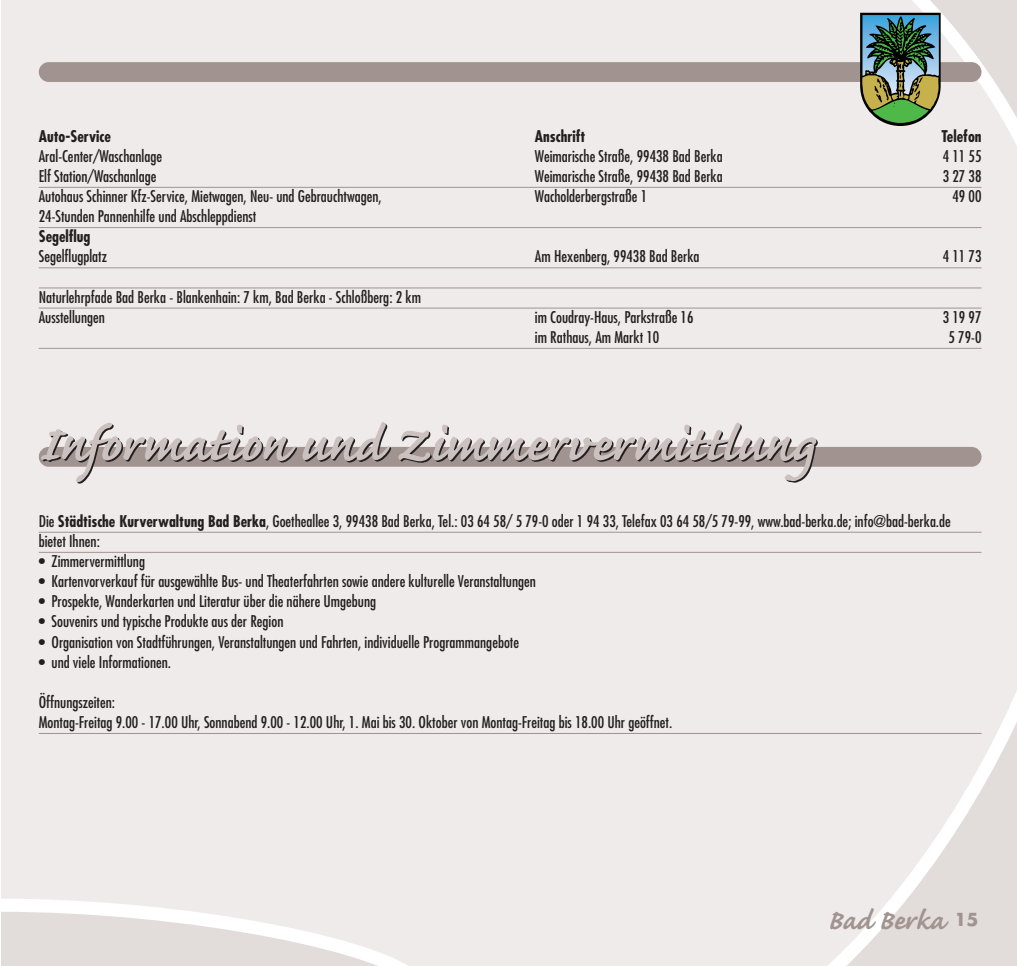
<style>
.page{position:relative;width:1017px;height:966px;background:#fff}
.page>*{position:absolute;margin:0;border:0;box-sizing:border-box;transform-origin:0 0}
.t1{font:700 63px "Caflisch Script";color:#231f20}
.t2{font:700 35px "Caflisch Script";letter-spacing:.005em;color:#a19490}
.t3{font:condensed 15.75px/20.1px "Futura";color:#231f20}
.t4{font:700 condensed 15.75px "Futura";color:#231f20}
.s1{font-weight:700}
.s2{font-family:"Futura";font-size:17.5px}
</style>
<div class="page">
<div style="left:2px;top:0;width:1015px;height:966px;background:#efebea"></div>
<div style="left:39px;top:62px;width:942px;height:20px;background:#a19490;border-radius:10px"></div>
<svg style="left:860px;top:13px;width:80px;height:113px"></svg>
<hr style="left:39px;top:187px;width:942px;height:1px;background:#a19490">
<hr style="left:39px;top:227px;width:942px;height:1px;background:#a19490">
<hr style="left:39px;top:267px;width:942px;height:1px;background:#a19490">
<hr style="left:39px;top:288px;width:942px;height:1px;background:#a19490">
<hr style="left:39px;top:308px;width:942px;height:1px;background:#a19490">
<hr style="left:39px;top:348px;width:942px;height:1px;background:#a19490">
<div style="left:39px;top:447px;width:942px;height:20px;background:#a19490;border-radius:10px"></div>
<hr style="left:39px;top:532px;width:942px;height:1px;background:#a19490">
<hr style="left:39px;top:552px;width:942px;height:1px;background:#a19490">
<hr style="left:39px;top:733px;width:942px;height:1px;background:#a19490">
<p class="t4" style="left:39px;top:129px;width:74px">Auto-Service</p>
<p class="t4" style="left:535px;top:129px;width:52px">Anschrift</p>
<p class="t4" style="left:941px;top:129px;width:41px">Telefon</p>
<p class="t3" style="left:39px;top:147px;width:125px">Aral-Center/Waschanlage</p>
<p class="t3" style="left:535px;top:147px;width:189px">Weimarische Straße, 99438 Bad Berka</p>
<p class="t3" style="left:943px;top:147px;width:40px">4 11 55</p>
<p class="t3" style="left:39px;top:167px;width:119px">Elf Station/Waschanlage</p>
<p class="t3" style="left:535px;top:167px;width:189px">Weimarische Straße, 99438 Bad Berka</p>
<p class="t3" style="left:943px;top:167px;width:40px">3 27 38</p>
<p class="t3" style="left:39px;top:187px;width:344px">Autohaus Schinner Kfz-Service, Mietwagen, Neu- und Gebrauchtwagen,</p>
<p class="t3" style="left:535px;top:187px;width:114px">Wacholderbergstraße 1</p>
<p class="t3" style="left:952px;top:187px;width:31px">49 00</p>
<p class="t3" style="left:39px;top:208px;width:219px">24-Stunden Pannenhilfe und Abschleppdienst</p>
<p class="t4" style="left:39px;top:230px;width:53px">Segelflug</p>
<p class="t3" style="left:39px;top:248px;width:70px">Segelflugplatz</p>
<p class="t3" style="left:535px;top:248px;width:166px">Am Hexenberg, 99438 Bad Berka</p>
<p class="t3" style="left:943px;top:248px;width:40px">4 11 73</p>
<p class="t3" style="left:39px;top:288px;width:384px">Naturlehrpfade Bad Berka - Blankenhain: 7 km, Bad Berka - Schloßberg: 2 km<br>Ausstellungen</p>
<p class="t3" style="left:535px;top:308px;width:160px">im Coudray-Haus, Parkstraße 16</p>
<p class="t3" style="left:943px;top:308px;width:40px">3 19 97</p>
<p class="t3" style="left:535px;top:328px;width:126px">im Rathaus, Am Markt 10</p>
<p class="t3" style="left:948px;top:328px;width:34px">5 79-0</p>
<h1 class="t1" style="left:40px;top:423px;width:776px">Information und Zimmervermittlung</h1>
<p class="t3" style="left:39px;top:512px;width:913px">Die <span class="s1">Städtische Kurverwaltung Bad Berka</span>, Goetheallee 3, 99438 Bad Berka, Tel.: 03 64 58/ 5 79-0 oder 1 94 33, Telefax 03 64 58/5 79-99, www.bad-berka.de; info@bad-berka.de bietet Ihnen:</p>
<p class="t3" style="left:39px;top:552px;width:108px">• Zimmervermittlung</p>
<p class="t3" style="left:39px;top:573px;width:499px">• Kartenvorverkauf für ausgewählte Bus- und Theaterfahrten sowie andere kulturelle Veranstaltungen</p>
<p class="t3" style="left:39px;top:593px;width:339px">• Prospekte, Wanderkarten und Literatur über die nähere Umgebung</p>
<p class="t3" style="left:39px;top:613px;width:246px">• Souvenirs und typische Produkte aus der Region</p>
<p class="t3" style="left:39px;top:633px;width:482px">• Organisation von Stadtführungen, Veranstaltungen und Fahrten, individuelle Programmangebote</p>
<p class="t3" style="left:39px;top:653px;width:134px">• und viele Informationen.</p>
<p class="t3" style="left:39px;top:693px;width:635px">Öffnungszeiten:<br>Montag-Freitag 9.00 - 17.00 Uhr, Sonnabend 9.00 - 12.00 Uhr, 1. Mai bis 30. Oktober von Montag-Freitag bis 18.00 Uhr geöffnet.</p>
<h2 class="t2" style="left:827px;top:908px;width:153px">Bad Berka <span class="s2">15</span></h2>
</div>
